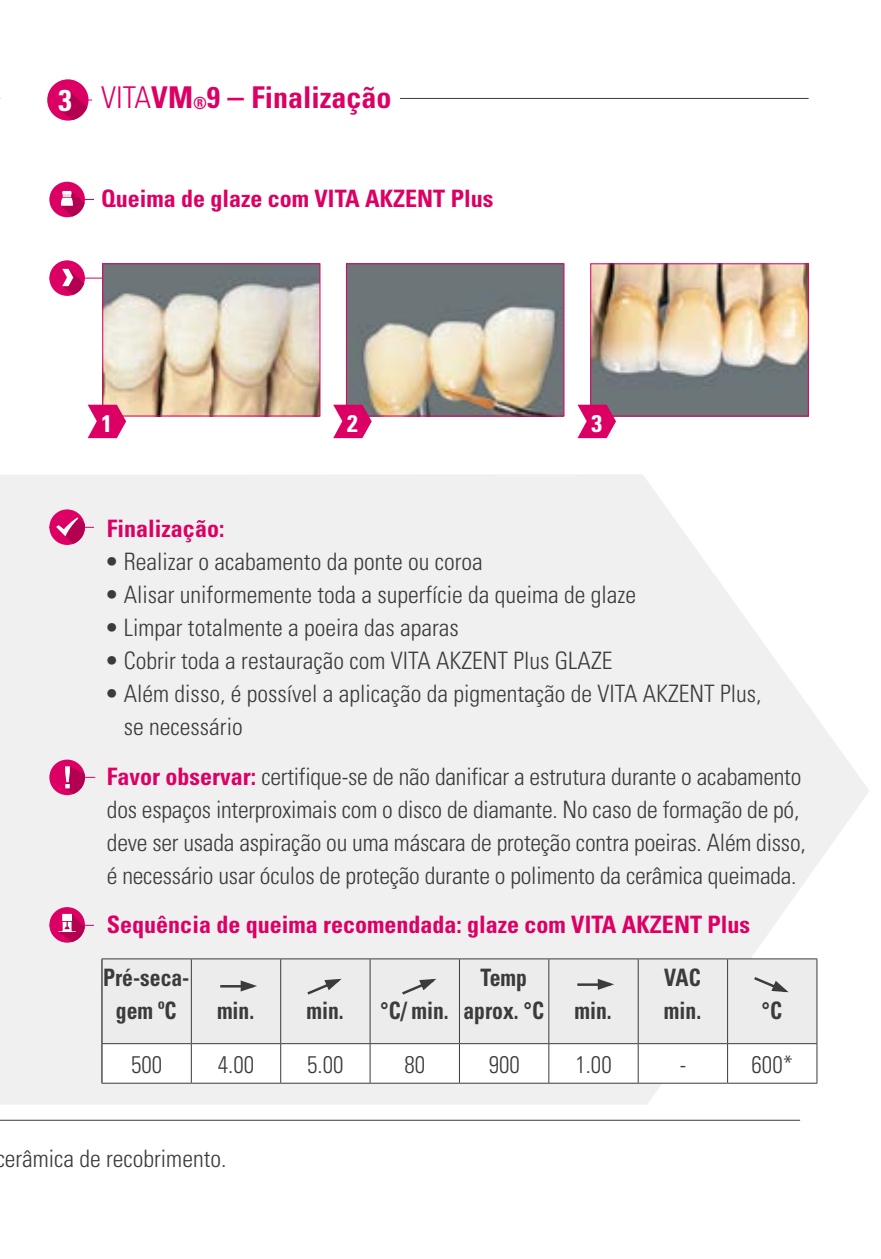
<style>
.page{position:relative;width:881px;height:1259px;background:#fff}
.page>*{position:absolute;margin:0;border:0;box-sizing:border-box;transform-origin:0 0}
.t1{font:700 condensed 30px "Univers";color:#dd0064}
.t2{font:700 condensed 30px "Univers";color:#fff}
.t3{font:300 condensed 24px/33px "Univers";color:#3b3b3a}
.t4{font:700 condensed 24px "Univers";color:#dd0064}
.t5{font:700 condensed 24px/33px "Univers LT Std";color:#3b3b3a;text-align:center;scale:.9 1}
.t6{font:700 condensed 24px "Univers";color:#fff}
.s1{font-weight:300}
.s2{font-size:16.8px}
.s3{font-size:33px}
.s4{font-family:"Univers LT Std";font-weight:700}
.s5{font-weight:700;color:#dd0064}
</style>
<div class="page">
<svg style="left:0;top:474px;width:869px;height:630px;fill:#f0f0f1"></svg>
<div style="left:49px;top:182px;width:36px;height:35px;background:#dd0064;border-radius:50%"></div>
<svg style="left:61px;top:191px;width:33px;height:26px"></svg>
<div style="left:47px;top:79px;width:41px;height:42px;background:#dd0064;border-radius:50%"></div>
<svg style="left:60px;top:91px;width:32px;height:29px"></svg>
<hr style="left:49px;top:278px;width:91px;height:1px;background:#dd0064">
<div style="left:49px;top:260px;width:36px;height:36px;background:#dd0064;border-radius:50%"></div>
<svg style="left:62px;top:269px;width:22px;height:26px"></svg>
<img style="left:104px;top:265px;width:214px;height:149px">
<div style="left:102px;top:263px;width:218px;height:153px;border:1px solid #dd0064"></div>
<img style="left:348px;top:265px;width:214px;height:149px">
<div style="left:346px;top:263px;width:218px;height:153px;border:1px solid #dd0064"></div>
<img style="left:592px;top:265px;width:214px;height:149px">
<svg style="left:88px;top:405px;width:38px;height:33px"></svg>
<svg style="left:333px;top:405px;width:38px;height:33px"></svg>
<svg style="left:577px;top:405px;width:38px;height:33px"></svg>
<hr style="left:49px;top:527px;width:45px;height:1px;background:#dd0064">
<div style="left:49px;top:509px;width:36px;height:36px;background:#dd0064;border-radius:50%"></div>
<svg style="left:56px;top:517px;width:30px;height:27px"></svg>
<div style="left:102px;top:959px;width:714px;height:84px;background:#ececed"></div>
<svg style="left:102px;top:1044px;width:714px;height:38px"></svg>
<hr style="left:101px;top:959px;width:1px;height:84px;background:#000">
<hr style="left:101px;top:958px;width:90px;height:1px;background:#3b3b3a">
<hr style="left:102px;top:1043px;width:89px;height:1px;background:#3b3b3a">
<hr style="left:191px;top:959px;width:1px;height:84px;background:#3b3b3a">
<hr style="left:191px;top:958px;width:89px;height:1px;background:#3b3b3a">
<hr style="left:191px;top:1043px;width:89px;height:1px;background:#3b3b3a">
<hr style="left:280px;top:959px;width:1px;height:84px;background:#3b3b3a">
<hr style="left:280px;top:958px;width:90px;height:1px;background:#3b3b3a">
<hr style="left:370px;top:958px;width:89px;height:1px;background:#3b3b3a">
<hr style="left:459px;top:958px;width:89px;height:1px;background:#3b3b3a">
<hr style="left:548px;top:958px;width:90px;height:1px;background:#3b3b3a">
<hr style="left:638px;top:958px;width:89px;height:1px;background:#3b3b3a">
<hr style="left:727px;top:958px;width:90px;height:1px;background:#3b3b3a">
<hr style="left:369px;top:959px;width:1px;height:84px;background:#3b3b3a">
<hr style="left:459px;top:959px;width:1px;height:84px;background:#3b3b3a">
<hr style="left:548px;top:959px;width:1px;height:84px;background:#3b3b3a">
<hr style="left:637px;top:959px;width:1px;height:84px;background:#3b3b3a">
<hr style="left:726px;top:959px;width:1px;height:84px;background:#3b3b3a">
<hr style="left:816px;top:959px;width:1px;height:84px;background:#3b3b3a">
<hr style="left:280px;top:1043px;width:90px;height:1px;background:#3b3b3a">
<hr style="left:370px;top:1043px;width:89px;height:1px;background:#3b3b3a">
<hr style="left:459px;top:1043px;width:89px;height:1px;background:#3b3b3a">
<hr style="left:548px;top:1043px;width:90px;height:1px;background:#3b3b3a">
<hr style="left:638px;top:1043px;width:89px;height:1px;background:#3b3b3a">
<hr style="left:727px;top:1043px;width:90px;height:1px;background:#3b3b3a">
<hr style="left:101px;top:1043px;width:1px;height:39px;background:#000">
<hr style="left:101px;top:1082px;width:90px;height:1px;background:#3b3b3a">
<hr style="left:191px;top:1044px;width:1px;height:38px;background:#3b3b3a">
<hr style="left:191px;top:1082px;width:89px;height:1px;background:#3b3b3a">
<hr style="left:280px;top:1044px;width:1px;height:38px;background:#3b3b3a">
<hr style="left:369px;top:1044px;width:1px;height:38px;background:#3b3b3a">
<hr style="left:459px;top:1044px;width:1px;height:38px;background:#3b3b3a">
<hr style="left:548px;top:1044px;width:1px;height:38px;background:#3b3b3a">
<hr style="left:637px;top:1044px;width:1px;height:38px;background:#3b3b3a">
<hr style="left:726px;top:1044px;width:1px;height:38px;background:#3b3b3a">
<hr style="left:816px;top:1044px;width:1px;height:38px;background:#3b3b3a">
<hr style="left:280px;top:1082px;width:90px;height:1px;background:#3b3b3a">
<hr style="left:370px;top:1082px;width:89px;height:1px;background:#3b3b3a">
<hr style="left:459px;top:1082px;width:89px;height:1px;background:#3b3b3a">
<hr style="left:548px;top:1082px;width:90px;height:1px;background:#3b3b3a">
<hr style="left:638px;top:1082px;width:89px;height:1px;background:#3b3b3a">
<hr style="left:727px;top:1082px;width:90px;height:1px;background:#3b3b3a">
<hr style="left:220px;top:985px;width:33px;height:2px;background:#3b3b3a">
<svg style="left:240px;top:980px;width:17px;height:11px"></svg>
<svg style="left:304px;top:977px;width:37px;height:19px"></svg>
<svg style="left:399px;top:977px;width:37px;height:19px"></svg>
<hr style="left:577px;top:983px;width:33px;height:3px;background:#3b3b3a">
<svg style="left:597px;top:978px;width:17px;height:12px"></svg>
<hr style="left:0;top:1119px;width:799px;height:1px;background:#3b3b3a">
<svg style="left:751px;top:975px;width:37px;height:19px"></svg>
<hr style="left:60px;top:777px;width:35px;height:1px;background:#dd0064">
<div style="left:49px;top:759px;width:36px;height:36px;background:#dd0064;border-radius:50%"></div>
<svg style="left:65px;top:766px;width:21px;height:28px"></svg>
<hr style="left:49px;top:925px;width:45px;height:1px;background:#dd0064">
<div style="left:49px;top:907px;width:36px;height:35px;background:#dd0064;border-radius:50%"></div>
<svg style="left:58px;top:914px;width:27px;height:28px"></svg>
<hr style="left:400px;top:98px;width:408px;height:1px;background:#3b3b3a">
<p class="t2" style="left:59px;top:82px;width:15px">3</p>
<p class="t1" style="left:101px;top:79px;width:292px"><span class="s1">VITA</span>VM<span class="s2">®</span>9 <span class="s3">–</span> Finalização</p>
<p class="t4" style="left:101px;top:184px;width:393px">Queima de glaze com VITA AKZENT Plus</p>
<p class="t6" style="left:101px;top:409px;width:12px">1</p>
<p class="t6" style="left:347px;top:409px;width:12px">2</p>
<p class="t6" style="left:591px;top:409px;width:12px">3</p>
<p class="t4" style="left:107px;top:514px;width:119px">Finalização:</p>
<p class="t3" style="left:107px;top:545px;width:377px"><span class="s4">•</span> Realizar o acabamento da ponte ou coroa</p>
<p class="t3" style="left:107px;top:578px;width:530px"><span class="s4">•</span> Alisar uniformemente toda a superfície da queima de glaze</p>
<p class="t3" style="left:107px;top:611px;width:353px"><span class="s4">•</span> Limpar totalmente a poeira das aparas</p>
<p class="t3" style="left:107px;top:644px;width:506px"><span class="s4">•</span> Cobrir toda a restauração com VITA AKZENT Plus GLAZE</p>
<p class="t3" style="left:124px;top:677px;width:639px;text-indent:-17px"><span class="s4">•</span> Além disso, é possível a aplicação da pigmentação de VITA AKZENT Plus, se necessário</p>
<p class="t3" style="left:107px;top:760px;width:700px"><span class="s5">Favor observar:</span> certifique-se de não danificar a estrutura durante o acabamento dos espaços interproximais com o disco de diamante. No caso de formação de pó, deve ser usada aspiração ou uma máscara de proteção contra poeiras. Além disso, é necessário usar óculos de proteção durante o polimento da cerâmica queimada.</p>
<p class="t4" style="left:107px;top:910px;width:644px">Sequência de queima recomendada: glaze com VITA AKZENT Plus</p>
<p class="t5" style="left:103px;top:961px;width:97px">Pré-seca&shy;gem ºC</p>
<p class="t5" style="left:217px;top:994px;width:43px">min.</p>
<p class="t5" style="left:306px;top:994px;width:43px">min.</p>
<p class="t5" style="left:380px;top:994px;width:78px">°C/ min.</p>
<p class="t5" style="left:463px;top:961px;width:91px">Temp aprox. °C</p>
<p class="t5" style="left:574px;top:994px;width:43px">min.</p>
<p class="t5" style="left:663px;top:961px;width:43px;text-align:left">VAC min.</p>
<p class="t5" style="left:761px;top:994px;width:24px">°C</p>
<p class="t3" style="left:131px;top:1048px;width:33px">500</p>
<p class="t3" style="left:218px;top:1048px;width:38px">4.00</p>
<p class="t3" style="left:307px;top:1048px;width:38px">5.00</p>
<p class="t3" style="left:404px;top:1048px;width:22px">80</p>
<p class="t3" style="left:488px;top:1048px;width:33px">900</p>
<p class="t3" style="left:575px;top:1048px;width:38px">1.00</p>
<p class="t3" style="left:679px;top:1048px;width:8px">-</p>
<p class="t3" style="left:751px;top:1048px;width:43px">600*</p>
<p class="t3" style="left:-4px;top:1142px;width:232px">cerâmica de recobrimento.</p>
</div>
